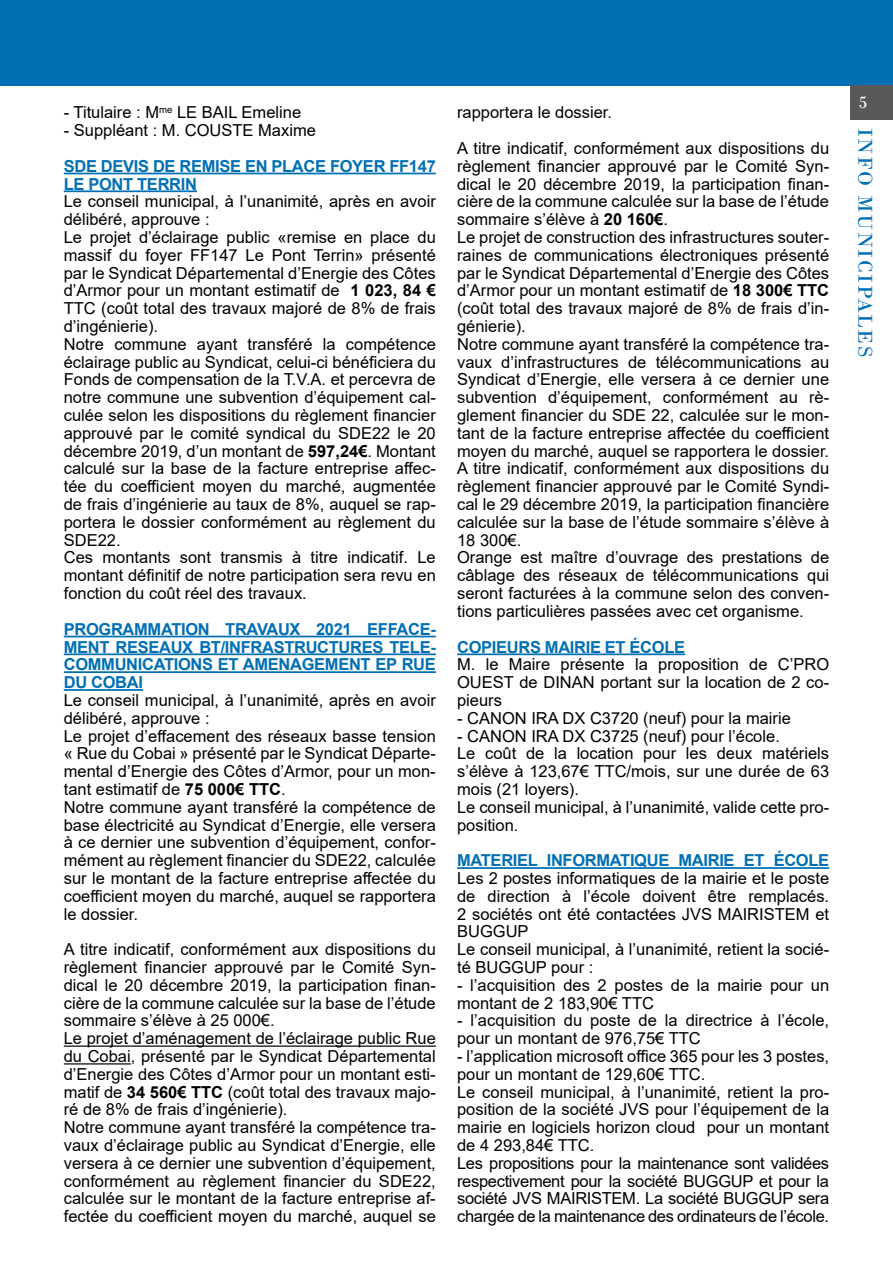
<style>
.page{position:relative;width:893px;height:1263px;background:#fff}
.page>*{position:absolute;margin:0;border:0;box-sizing:border-box;transform-origin:0 0}
.t1{font:21px "Bodoni";letter-spacing:.08em;color:#006fb4}
.t2{font:18px "Bodoni";color:#fff}
.t3{font:16.5px/17.9px "Arial";color:#000}
.t4{font:700 16.5px/17.9px "Arial";letter-spacing:-.02em;color:#006fb4}
.s1{font-weight:700}
</style>
<div class="page">
<hr style="left:64px;top:173px;width:372px;height:1px;background:#006fb4">
<hr style="left:64px;top:190px;width:133px;height:2px;background:#006fb4">
<hr style="left:64px;top:636px;width:372px;height:1px;background:#006fb4">
<hr style="left:64px;top:653px;width:372px;height:2px;background:#006fb4">
<hr style="left:64px;top:671px;width:372px;height:2px;background:#006fb4">
<hr style="left:64px;top:689px;width:79px;height:2px;background:#006fb4">
<hr style="left:64px;top:1045px;width:372px;height:2px;background:#000">
<hr style="left:64px;top:1063px;width:67px;height:1px;background:#000">
<hr style="left:457px;top:653px;width:228px;height:2px;background:#006fb4">
<hr style="left:457px;top:867px;width:372px;height:2px;background:#006fb4">
<div style="left:0;top:0;width:893px;height:85px;background:#006fb4"></div>
<div style="left:850px;top:85px;width:43px;height:34px;background:#58585a"></div>
<p class="t3" style="left:64px;top:103px;width:239px">- Titulaire : M<sup>me</sup> LE BAIL Emeline</p>
<p class="t3" style="left:64px;top:121px;width:254px">- Suppléant : M. COUSTE Maxime</p>
<p class="t4" style="left:64px;top:157px;width:374px">SDE DEVIS DE REMISE EN PLACE FOYER FF147<br>LE PONT TERRIN</p>
<p class="t3" style="left:64px;top:193px;width:374px">Le conseil municipal, à l’unanimité, après en avoir délibéré, approuve :<br>Le projet d’éclairage public «remise en place du massif du foyer FF147 Le Pont Terrin» présenté par le Syndicat Départemental d’Energie des Côtes d’Armor pour un montant estimatif de <span class="s1">1 023, 84 € </span>TTC (coût total des travaux majoré de 8% de frais d’ingénierie).<br>Notre commune ayant transféré la compétence éclairage public au Syndicat, celui-ci bénéficiera du Fonds de compensation de la T.V.A. et percevra de notre commune une subvention d’équipement cal&shy;culée selon les dispositions du règlement financier approuvé par le comité syndical du SDE22 le 20 décembre 2019, d’un montant de <span class="s1">597,24€</span>. Montant calculé sur la base de la facture entreprise affec&shy;tée du coefficient moyen du marché, augmentée de frais d’ingénierie au taux de 8%, auquel se rap&shy;portera le dossier conformément au règlement du SDE22.<br>Ces montants sont transmis à titre indicatif. Le montant définitif de notre participation sera revu en fonction du coût réel des travaux.</p>
<p class="t4" style="left:64px;top:620px;width:374px;text-align:justify">PROGRAMMATION TRAVAUX 2021 EFFACE-MENT RESEAUX BT/INFRASTRUCTURES TELE-COMMUNICATIONS ET AMENAGEMENT EP RUE DU COBAI</p>
<p class="t3" style="left:64px;top:691px;width:374px">Le conseil municipal, à l’unanimité, après en avoir délibéré, approuve :<br>Le projet d’effacement des réseaux basse tension « Rue du Cobai » présenté par le Syndicat Départe&shy;mental d’Energie des Côtes d’Armor, pour un mon&shy;tant estimatif de <span class="s1">75 000€ TTC</span>.<br>Notre commune ayant transféré la compétence de base électricité au Syndicat d’Energie, elle versera à ce dernier une subvention d’équipement, confor&shy;mément au règlement financier du SDE22, calculée sur le montant de la facture entreprise affectée du coefficient moyen du marché, auquel se rapportera le dossier.</p>
<p class="t3" style="left:64px;top:940px;width:374px">A titre indicatif, conformément aux dispositions du règlement financier approuvé par le Comité Syn&shy;dical le 20 décembre 2019, la participation finan&shy;cière de la commune calculée sur la base de l’étude sommaire s’élève à 25 000€.<br>Le projet d’aménagement de l’éclairage public Rue du Cobai, présenté par le Syndicat Départemental d’Energie des Côtes d’Armor pour un montant esti&shy;matif de <span class="s1">34 560€ TTC</span> (coût total des travaux majo&shy;ré de 8% de frais d’ingénierie).<br>Notre commune ayant transféré la compétence tra&shy;vaux d’éclairage public au Syndicat d’Energie, elle versera à ce dernier une subvention d’équipement, conformément au règlement financier du SDE22, calculée sur le montant de la facture entreprise af&shy;fectée du coefficient moyen du marché, auquel se</p>
<p class="t3" style="left:457px;top:95px;width:374px;line-height:35.5px">rapportera le dossier.<br>A titre indicatif, conformément aux dispositions du</p>
<p class="t3" style="left:457px;top:157px;width:374px">règlement financier approuvé par le Comité Syn&shy;dical le 20 décembre 2019, la participation finan&shy;cière de la commune calculée sur la base de l’étude sommaire s’élève à <span class="s1">20 160€</span>.<br>Le projet de construction des infrastructures souter&shy;raines de communications électroniques présenté par le Syndicat Départemental d’Energie des Côtes d’Armor pour un montant estimatif de <span class="s1">18 300€ TTC </span>(coût total des travaux majoré de 8% de frais d’in&shy;génierie).<br>Notre commune ayant transféré la compétence tra&shy;vaux d’infrastructures de télécommunications au Syndicat d’Energie, elle versera à ce dernier une subvention d’équipement, conformément au rè&shy;glement financier du SDE 22, calculée sur le mon&shy;tant de la facture entreprise affectée du coefficient moyen du marché, auquel se rapportera le dossier.<br>A titre indicatif, conformément aux dispositions du règlement financier approuvé par le Comité Syndi&shy;cal le 29 décembre 2019, la participation financière calculée sur la base de l’étude sommaire s’élève à 18 300€.<br>Orange est maître d’ouvrage des prestations de câblage des réseaux de télécommunications qui seront facturées à la commune selon des conven&shy;tions particulières passées avec cet organisme.</p>
<p class="t4" style="left:457px;top:638px;width:230px">COPIEURS MAIRIE ET ÉCOLE</p>
<p class="t3" style="left:457px;top:655px;width:374px;text-align:justify">M. le Maire présente la proposition de C’PRO OUEST de DINAN portant sur la location de 2 co&shy;pieurs</p>
<p class="t3" style="left:457px;top:709px;width:335px">- CANON IRA DX C3720 (neuf) pour la mairie</p>
<p class="t3" style="left:457px;top:727px;width:374px">- CANON IRA DX C3725 (neuf) pour l’école.<br>Le coût de la location pour les deux matériels s’élève à 123,67€ TTC/mois, sur une durée de 63 mois (21 loyers).<br>Le conseil municipal, à l’unanimité, valide cette pro&shy;position.</p>
<p class="t4" style="left:457px;top:852px;width:374px">MATERIEL INFORMATIQUE MAIRIE ET ÉCOLE</p>
<p class="t3" style="left:457px;top:869px;width:374px">Les 2 postes informatiques de la mairie et le poste de direction à l’école doivent être remplacés.<br>2 sociétés ont été contactées JVS MAIRISTEM et BUGGUP<br>Le conseil municipal, à l’unanimité, retient la socié&shy;té BUGGUP pour :</p>
<p class="t3" style="left:457px;top:976px;width:374px">- l’acquisition des 2 postes de la mairie pour un montant de 2 183,90€ TTC</p>
<p class="t3" style="left:457px;top:1011px;width:374px">- l’acquisition du poste de la directrice à l’école, pour un montant de 976,75€ TTC</p>
<p class="t3" style="left:457px;top:1047px;width:374px">- l’application microsoft office 365 pour les 3 postes, pour un montant de 129,60€ TTC.<br>Le conseil municipal, à l’unanimité, retient la pro&shy;position de la société JVS pour l’équipement de la mairie en logiciels horizon cloud pour un montant de 4 293,84€ TTC.<br>Les propositions pour la maintenance sont validées respectivement pour la société BUGGUP et pour la société JVS MAIRISTEM. La société BUGGUP sera chargée de la maintenance des ordinateurs de l’école.</p>
<p class="t2" style="left:859px;top:92px;width:10px">5</p>
<p class="t1" style="left:878px;top:128px;width:231px;rotate:90deg">INFO MUNICIPALES</p>
</div>
